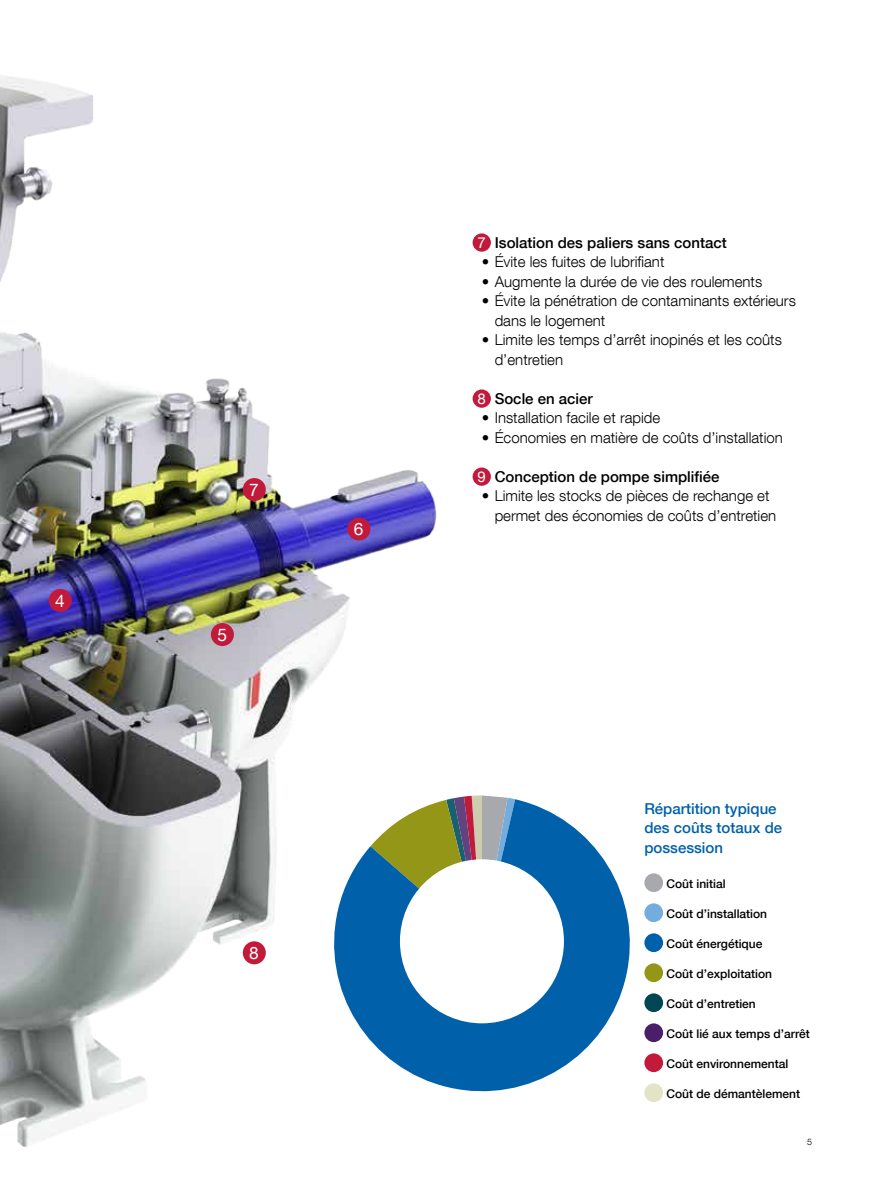
<style>
.page{position:relative;width:893px;height:1191px;background:#fff}
.page>*{position:absolute;margin:0;border:0;box-sizing:border-box;transform-origin:0 0}
.t1{font:17.25px "Helvetica Neue LT Com";color:#fff}
.t2{font:300 15px/19.5px "Helvetica Neue LT Com";color:#000}
.t3{font:500 15px "Helvetica Neue LT Com";color:#000}
.t4{font:500 15px/19.5px "Helvetica Neue LT Com";color:#0060a9}
.t5{font:15px "Helvetica Neue LT Com";color:#fff}
.t6{font:500 12px "Helvetica Neue LT Com";color:#000}
.t7{font:300 9px "Helvetica Neue LT Com";color:#000}
</style>
<div class="page">
<img style="left:0;top:76px;width:437px;height:1071px">
<div style="left:49px;top:589px;width:23px;height:23px;background:#c21a3b;border-radius:50%"></div>
<div style="left:243px;top:941px;width:23px;height:23px;background:#c21a3b;border-radius:50%"></div>
<div style="left:211px;top:623px;width:23px;height:23px;background:#c21a3b;border-radius:50%"></div>
<div style="left:347px;top:517px;width:23px;height:23px;background:#c21a3b;border-radius:50%"></div>
<div style="left:243px;top:478px;width:23px;height:23px;background:#c21a3b;border-radius:50%"></div>
<div style="left:644px;top:873px;width:19px;height:19px;background:#a7a9ac;border-radius:50%"></div>
<div style="left:644px;top:903px;width:19px;height:19px;background:#72adde;border-radius:50%"></div>
<div style="left:644px;top:933px;width:19px;height:19px;background:#0060a9;border-radius:50%"></div>
<div style="left:644px;top:963px;width:19px;height:19px;background:#949618;border-radius:50%"></div>
<div style="left:644px;top:993px;width:19px;height:19px;background:#004655;border-radius:50%"></div>
<div style="left:644px;top:1023px;width:19px;height:19px;background:#4a1e6b;border-radius:50%"></div>
<div style="left:644px;top:1053px;width:19px;height:19px;background:#c21a3b;border-radius:50%"></div>
<div style="left:644px;top:1083px;width:19px;height:19px;background:#e3e3c6;border-radius:50%"></div>
<svg style="left:370px;top:795px;width:144px;height:4px"></svg>
<svg style="left:320px;top:799px;width:310px;height:306px;fill:#0060a9"></svg>
<div style="left:400px;top:859px;width:164px;height:164px;background:#fff;border-radius:50%"></div>
<div style="left:473px;top:233px;width:18px;height:19px;background:#c21a3b;border-radius:50%"></div>
<div style="left:473px;top:389px;width:18px;height:19px;background:#c21a3b;border-radius:50%"></div>
<div style="left:473px;top:467px;width:18px;height:19px;background:#c21a3b;border-radius:50%"></div>
<p class="t1" style="left:55px;top:590px;width:11px">4</p>
<p class="t1" style="left:249px;top:479px;width:11px">7</p>
<p class="t1" style="left:217px;top:624px;width:11px">5</p>
<p class="t1" style="left:354px;top:518px;width:11px">6</p>
<p class="t1" style="left:249px;top:942px;width:11px">8</p>
<p class="t3" style="left:482px;top:233px;width:246px">• Isolation des paliers sans contact</p>
<p class="t2" style="left:482px;top:252px;width:184px">• Évite les fuites de lubrifiant</p>
<p class="t2" style="left:482px;top:271px;width:282px">• Augmente la durée de vie des roulements</p>
<p class="t2" style="left:495px;top:291px;width:303px;text-indent:-13px">• Évite la pénétration de contaminants extérieurs dans le logement</p>
<p class="t2" style="left:495px;top:330px;width:289px;text-indent:-13px">• Limite les temps d’arrêt inopinés et les coûts d’entretien</p>
<p class="t3" style="left:482px;top:389px;width:112px">• Socle en acier</p>
<p class="t2" style="left:482px;top:408px;width:180px">• Installation facile et rapide</p>
<p class="t2" style="left:482px;top:427px;width:302px">• Économies en matière de coûts d’installation</p>
<p class="t3" style="left:482px;top:467px;width:239px">• Conception de pompe simplifiée</p>
<p class="t2" style="left:495px;top:486px;width:283px;text-indent:-13px">• Limite les stocks de pièces de rechange et permet des économies de coûts d’entretien</p>
<p class="t5" style="left:477px;top:233px;width:10px">7</p>
<p class="t5" style="left:477px;top:389px;width:10px">8</p>
<p class="t5" style="left:477px;top:467px;width:10px">9</p>
<p class="t4" style="left:644px;top:798px;width:139px">Répartition typique des coûts totaux de possession</p>
<p class="t6" style="left:666px;top:876px;width:61px">Coût initial</p>
<p class="t6" style="left:666px;top:906px;width:102px">Coût d’installation</p>
<p class="t6" style="left:666px;top:936px;width:98px">Coût énergétique</p>
<p class="t6" style="left:666px;top:966px;width:107px">Coût d’exploitation</p>
<p class="t6" style="left:666px;top:996px;width:91px">Coût d’entretien</p>
<p class="t6" style="left:666px;top:1026px;width:145px">Coût lié aux temps d’arrêt</p>
<p class="t6" style="left:666px;top:1056px;width:123px">Coût environnemental</p>
<p class="t6" style="left:666px;top:1086px;width:135px">Coût de démantèlement</p>
<p class="t7" style="left:807px;top:1136px;width:7px">5</p>
</div>
